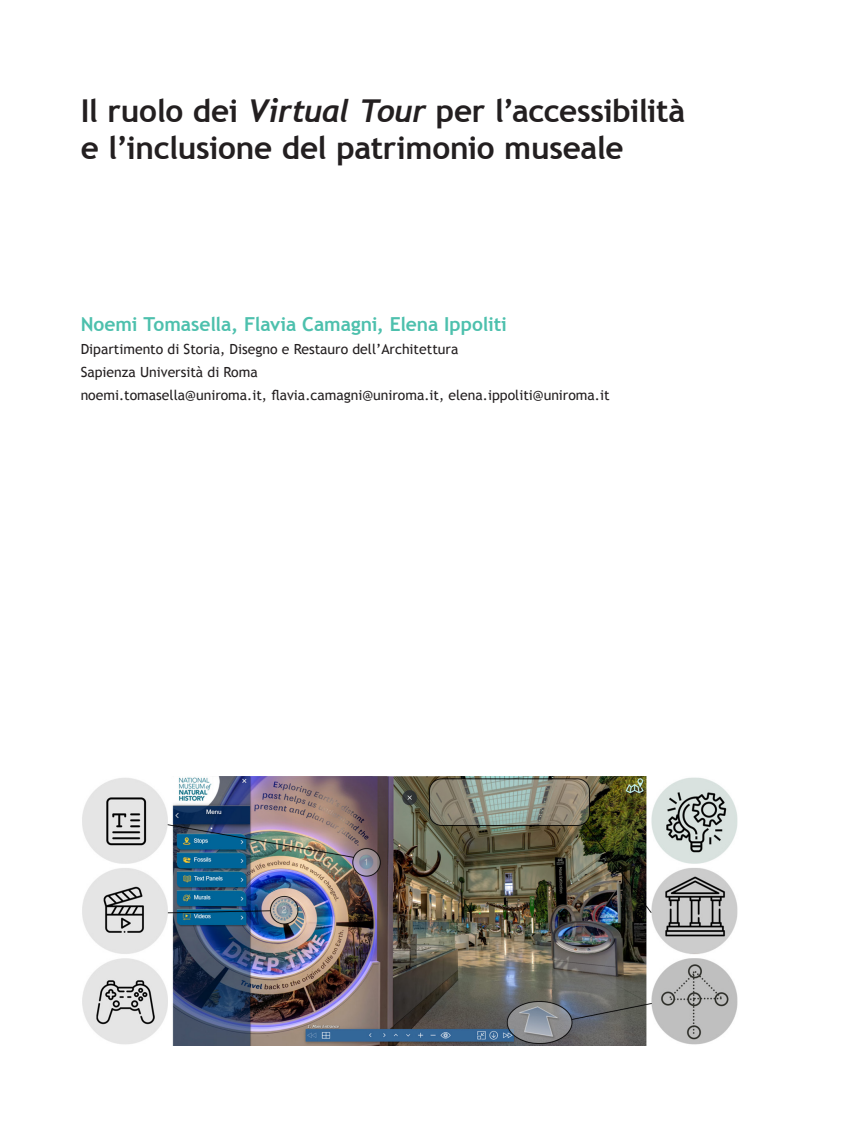
<style>
.page{position:relative;width:844px;height:1141px;background:#fff}
.page>*{position:absolute;margin:0;border:0;box-sizing:border-box;transform-origin:0 0}
.t1{font:700 31.5px/37.8px "Trebuchet MS";letter-spacing:-.01em;color:#231f20}
.t2{font:700 19.25px "Trebuchet MS";letter-spacing:-.005em;color:#4dc0ad}
.t3{font:14px/23.1px "Trebuchet MS";color:#231f20}
.s1{font-family:"Trebuchet";font-style:italic}
</style>
<div class="page">
<img style="left:82px;top:777px;width:656px;height:268px">
<h1 class="t1" style="left:81px;top:91px;width:606px">Il ruolo dei <span class="s1">Virtual Tour</span> per l’accessibilità e l’inclusione del patrimonio museale</h1>
<h2 class="t2" style="left:81px;top:312px;width:427px">Noemi Tomasella, Flavia Camagni, Elena Ippoliti</h2>
<p class="t3" style="left:81px;top:337px;width:530px">Dipartimento di Storia, Disegno e Restauro dell’Architettura<br>Sapienza Università di Roma<br>noemi.tomasella@uniroma.it, flavia.camagni@uniroma.it, elena.ippoliti@uniroma.it</p>
</div>
